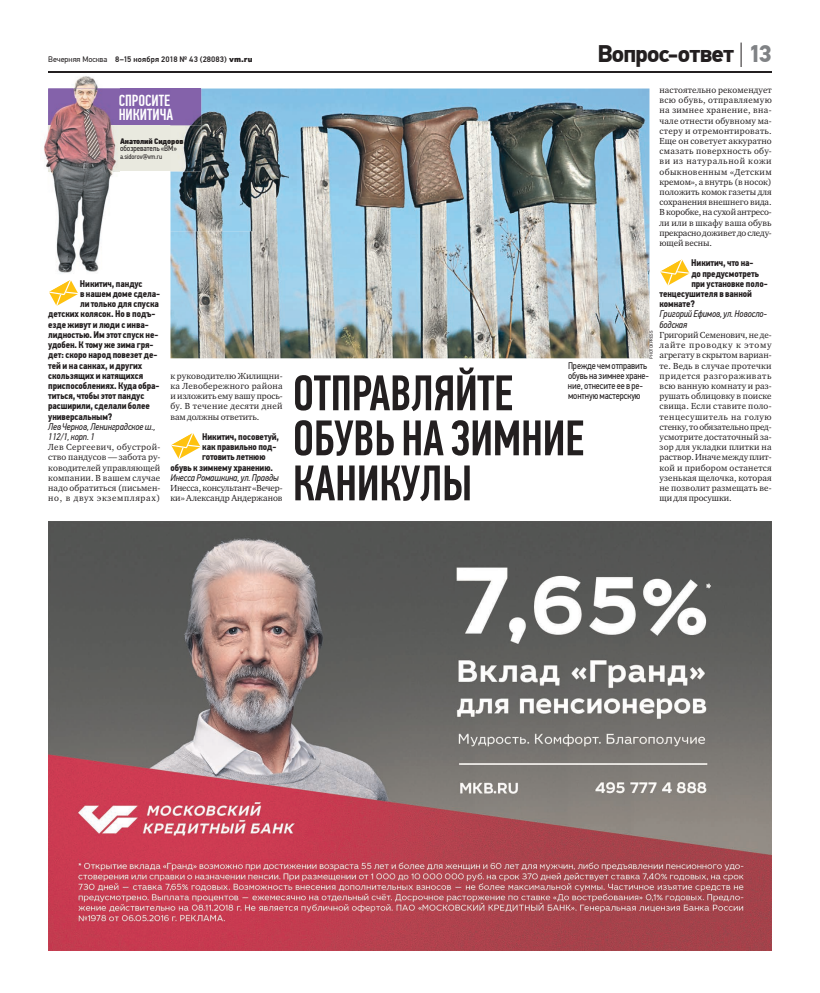
<style>
.page{position:relative;width:820px;height:993px;background:#fff}
.page>*{position:absolute;margin:0;border:0;box-sizing:border-box;transform-origin:0 0}
.t1{font:500 50px/45px "PF Din Text Comp Pro";letter-spacing:-.01em;color:#231f20}
.t2{font:700 24px "PF Din Text Pro";letter-spacing:-.035em;color:#231f20}
.t3{font:500 16px/14px "PF Din Text Comp Pro";color:#fff}
.t4{font:700 9.6px "PF Din Text Cond Pro";letter-spacing:-.01em;color:#231f20}
.t5{font:italic 9.6px "PF Din Text Cond Pro";letter-spacing:-.01em;color:#231f20}
.t6{font:9.6px/10.2px "PF Din Text Cond Pro";letter-spacing:-.01em;color:#231f20}
.t7{font:9px/10.2px "Charter ITC";letter-spacing:.005em;color:#231f20;text-align:justify}
.t8{font:9px/10.2px "Charter ITC";letter-spacing:-.015em;color:#231f20}
.t9{font:500 8px "PF Din Text Pro";letter-spacing:.02em;color:#231f20}
.t10{font:8px/7.5px "PF Din Text Cond Pro";letter-spacing:-.01em;color:#231f20}
.t11{font:7px "PF Din Text Cond Pro";letter-spacing:-.01em;color:#231f20}
.t12{font:4.5px "PF Din Text Pro";color:#231f20}
.s1{font-weight:400}
.s2{font-weight:900}
.s3{color:#808285}
.s4{font-family:"PF Din Text Cond Pro X Black"}
.s5{font-family:"PF Din Text Cond Pro X Black";color:#221e1c}
.s6{color:#221e1c}
</style>
<div class="page">
<svg style="left:740px;top:43px;width:1px;height:24px"></svg>
<hr style="left:48px;top:71px;width:723px;height:1px;background:#231f20">
<img style="left:48px;top:521px;width:723px;height:429px">
<svg style="left:49px;top:280px;width:29px;height:26px"></svg>
<img style="left:170px;top:88px;width:479px;height:270px">
<div style="left:48px;top:88px;width:153px;height:37px;background:#8361aa"></div>
<div style="left:48px;top:125px;width:153px;height:46px;background:#e9e9df"></div>
<img style="left:44px;top:72px;width:76px;height:201px">
<img style="left:48px;top:88px;width:72px;height:83px">
<svg style="left:119px;top:95px;width:1px;height:25px"></svg>
<svg style="left:171px;top:433px;width:30px;height:26px"></svg>
<svg style="left:660px;top:259px;width:30px;height:26px"></svg>
<img style="left:170px;top:88px;width:85px;height:143px">
<img style="left:170px;top:88px;width:31px;height:83px">
<svg style="left:170px;top:109px;width:3px;height:11px"></svg>
<svg style="left:170px;top:138px;width:13px;height:15px"></svg>
<p class="t9" style="left:48px;top:54px;width:206px"><span class="s1">Вечерняя Москва</span> 8–15 ноября 2018 № 43 (28083) <span class="s2">vm.ru</span></p>
<p class="t2" style="left:597px;top:44px;width:176px">Вопрос-ответ <span class="s3">13</span></p>
<p class="t3" style="left:119px;top:95px;width:56px">СПРОСИТЕ<br>НИКИТИЧА</p>
<p class="t10" style="left:120px;top:138px;width:65px"><span class="s4">Анатолий Сид</span><span class="s5">оров </span>обозреватель «В<span class="s6">М»</span></p>
<p class="t11" style="left:120px;top:154px;width:44px">a.sidorov@vm.ru</p>
<p class="t4" style="left:80px;top:277px;width:64px">Никитич, пандус</p>
<p class="t4" style="left:80px;top:288px;width:81px">в нашем доме сдела-</p>
<p class="t4" style="left:80px;top:298px;width:80px">ли только для спуска</p>
<p class="t4" style="left:48px;top:308px;width:109px">детских колясок. Но в подъ-</p>
<p class="t4" style="left:48px;top:318px;width:102px">езде живут и люди с инва-</p>
<p class="t4" style="left:48px;top:328px;width:112px">лидностью. Им этот спуск не-</p>
<p class="t4" style="left:48px;top:339px;width:107px">удобен. К тому же зима гря-</p>
<p class="t4" style="left:48px;top:349px;width:110px">дет: скоро народ повезет де-</p>
<p class="t4" style="left:48px;top:359px;width:96px">тей и на санках, и других</p>
<p class="t4" style="left:48px;top:369px;width:96px">скользящих и катящихся</p>
<p class="t4" style="left:48px;top:379px;width:113px">приспособлениях. Куда обра-</p>
<p class="t4" style="left:48px;top:390px;width:98px">титься, чтобы этот пандус</p>
<p class="t4" style="left:48px;top:400px;width:103px">расширили, сделали более</p>
<p class="t4" style="left:48px;top:410px;width:66px">универсальным?</p>
<p class="t5" style="left:48px;top:421px;width:109px">ЛевЧернов, Ленинградскоеш.,</p>
<p class="t5" style="left:48px;top:431px;width:48px">112/1, корп. 1</p>
<p class="t7" style="left:48px;top:442px;width:114px">Лев Сергеевич, обустрой&shy;ство пандусов — забота ру&shy;ководителей управляющей компании. В вашем случае надо обратиться (письмен&shy;но, в двух экземплярах)</p>
<p class="t7" style="left:170px;top:371px;width:114px">к руководителю Жилищни&shy;ка Левобережного района и изложить ему вашу прось&shy;бу. В течение десяти дней вам должны ответить.</p>
<p class="t4" style="left:202px;top:430px;width:78px">Никитич, посоветуй,</p>
<p class="t4" style="left:202px;top:441px;width:75px">как правильно под-</p>
<p class="t4" style="left:202px;top:451px;width:65px">готовить летнюю</p>
<p class="t4" style="left:170px;top:461px;width:104px">обувь к зимнему хранению.</p>
<p class="t5" style="left:170px;top:472px;width:110px">Инесса Ромашкина, ул. Правды</p>
<p class="t8" style="left:170px;top:483px;width:114px">Инесса, консультант «Вечер&shy;ки» Александр Андержанов</p>
<p class="t7" style="left:659px;top:85px;width:114px">настоятельно рекомендует всю обувь, отправляемую на зимнее хранение, вна&shy;чале отнести обувному ма&shy;стеру и отремонтировать.<br>Еще он советует аккуратно смазать поверхность обу&shy;ви из натуральной кожи обыкновенным «Детским кремом», а внутрь (в носок) положить комок газеты для сохранения внешнего вида.<br>В коробке, на сухой антресо&shy;ли или в шкафу ваша обувь прекрасно доживет до следу&shy;ющей весны.</p>
<p class="t4" style="left:691px;top:257px;width:64px">Никитич, что на-</p>
<p class="t4" style="left:691px;top:267px;width:69px">до предусмотреть</p>
<p class="t4" style="left:691px;top:277px;width:78px">при установке поло-</p>
<p class="t4" style="left:659px;top:288px;width:94px">тенцесушителя в ванной</p>
<p class="t4" style="left:659px;top:298px;width:37px">комнате?</p>
<p class="t5" style="left:659px;top:308px;width:109px">Григорий Ефимов, ул. Новосло-</p>
<p class="t5" style="left:659px;top:319px;width:29px">бодская</p>
<p class="t7" style="left:659px;top:330px;width:114px">Григорий Семенович, не де&shy;лайте проводку к этому агрегату в скрытом вариан&shy;те. Ведь в случае протечки придется разгораживать всю ванную комнату и раз&shy;рушать облицовку в поиске свища. Если ставите поло&shy;тенцесушитель на голую стенку, то обязательно пред&shy;усмотрите достаточный за&shy;зор для укладки плитки на раствор. Иначе между плит&shy;кой и прибором останется узенькая щелочка, которая не позволит размещать ве&shy;щи для просушки.</p>
<p class="t12" style="left:648px;top:358px;width:29px;rotate:-90deg">PHOTOXPRESS</p>
<p class="t6" style="left:567px;top:361px;width:83px">Прежде чемотправить обувь на зимнее хране&shy;ние, отнесите ее в ре&shy;монтнуюмастерскую</p>
<p class="t1" style="left:292px;top:375px;width:293px">ОТПРАВЛЯЙТЕ<br>ОБУВЬ НА ЗИМНИЕ<br>КАНИКУЛЫ</p>
</div>
